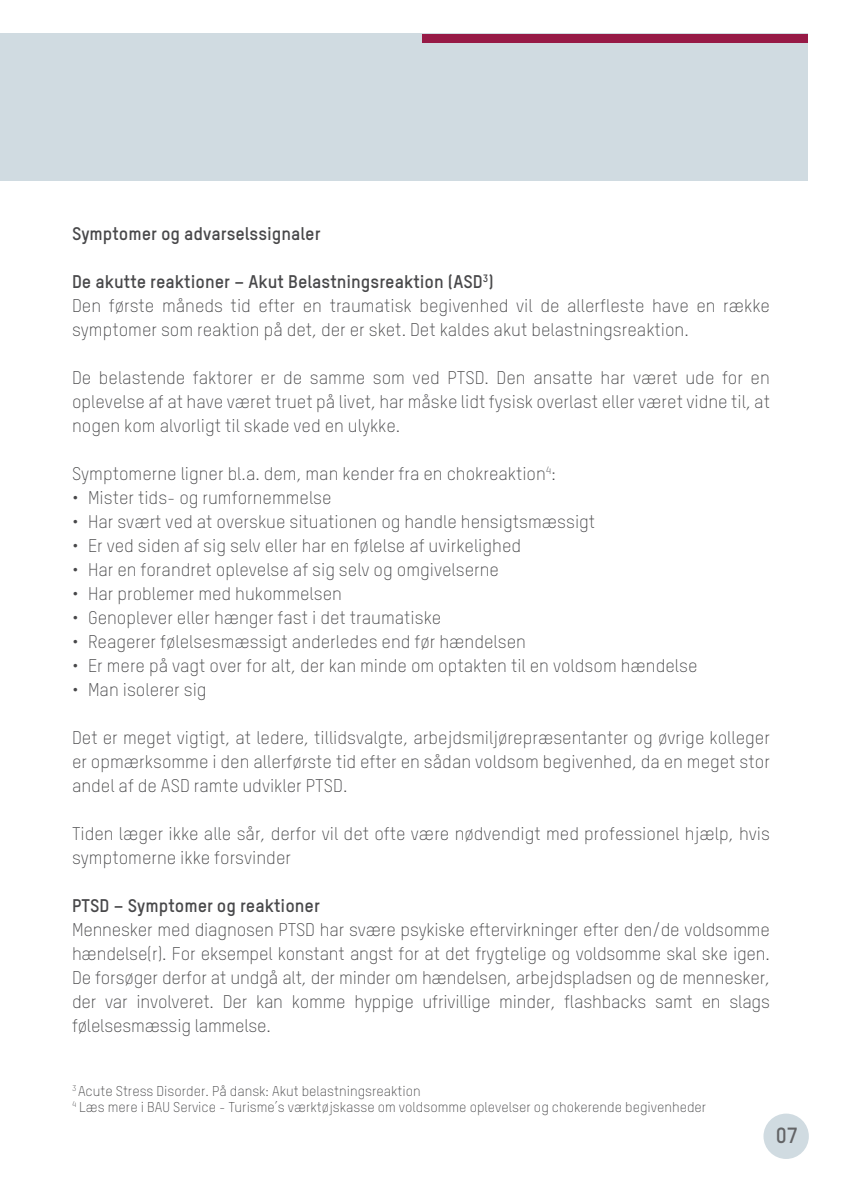
<style>
.page{position:relative;width:842px;height:1191px;background:#fff}
.page>*{position:absolute;margin:0;border:0;box-sizing:border-box;transform-origin:0 0}
.t1{font:700 21.6px "TSTAR";color:#636466}
.t2{font:300 18px/24px "TSTAR";color:#48484a;text-align:justify}
.t3{font:700 18px "TSTAR";color:#48484a}
.t4{font:300 14px/16px "TSTAR";color:#48484a}
.s1{font-weight:700}
</style>
<div class="page">
<div style="left:763px;top:1113px;width:46px;height:46px;background:#d0dbe1;border-radius:50%"></div>
<div style="left:0;top:34px;width:808px;height:147px;background:#d0dbe1"></div>
<div style="left:422px;top:34px;width:386px;height:9px;background:#971a46"></div>
<p class="t3" style="left:72px;top:222px;width:250px">Symptomer og advarselssignaler</p>
<p class="t2" style="left:72px;top:270px;width:699px;text-align:left"><span class="s1">De akutte reaktioner – Akut Belastningsreaktion (ASD</span><sup>3</sup><span class="s1">)<br></span>Den første måneds tid efter en traumatisk begivenhed vil de allerfleste have en række symptomer som reaktion på det, der er sket. Det kaldes akut belastningsreaktion.</p>
<p class="t2" style="left:72px;top:366px;width:700px">De belastende faktorer er de samme som ved PTSD. Den ansatte har været ude for en oplevelse af at have været truet på livet, har måske lidt fysisk overlast eller været vidne til, at nogen kom alvorligt til skade ved en ulykke.</p>
<p class="t2" style="left:72px;top:462px;width:485px">Symptomerne ligner bl.a. dem, man kender fra en chokreaktion<sup>4</sup>:</p>
<p class="t2" style="left:72px;top:486px;width:261px">• Mister tids- og rumfornemmelse</p>
<p class="t2" style="left:72px;top:510px;width:525px">• Har svært ved at overskue situationen og handle hensigtsmæssigt</p>
<p class="t2" style="left:72px;top:534px;width:451px">• Er ved siden af sig selv eller har en følelse af uvirkelighed</p>
<p class="t2" style="left:72px;top:558px;width:428px">• Har en forandret oplevelse af sig selv og omgivelserne</p>
<p class="t2" style="left:72px;top:582px;width:271px">• Har problemer med hukommelsen</p>
<p class="t2" style="left:72px;top:606px;width:371px">• Genoplever eller hænger fast i det traumatiske</p>
<p class="t2" style="left:72px;top:630px;width:455px">• Reagerer følelsesmæssigt anderledes end før hændelsen</p>
<p class="t2" style="left:72px;top:654px;width:627px">• Er mere på vagt over for alt, der kan minde om optakten til en voldsom hændelse</p>
<p class="t2" style="left:72px;top:678px;width:136px">• Man isolerer sig</p>
<p class="t2" style="left:72px;top:726px;width:699px">Det er meget vigtigt, at ledere, tillidsvalgte, arbejdsmiljørepræsentanter og øvrige kolleger er opmærksomme i den allerførste tid efter en sådan voldsom begivenhed, da en meget stor andel af de ASD ramte udvikler PTSD.</p>
<p class="t2" style="left:72px;top:822px;width:699px">Tiden læger ikke alle sår, derfor vil det ofte være nødvendigt med professionel hjælp, hvis symptomerne ikke forsvinder</p>
<p class="t3" style="left:72px;top:894px;width:249px">PTSD – Symptomer og reaktioner</p>
<p class="t2" style="left:72px;top:918px;width:699px">Mennesker med diagnosen PTSD har svære psykiske eftervirkninger efter den/de voldsomme hændelse(r). For eksempel konstant angst for at det frygtelige og voldsomme skal ske igen.<br>De forsøger derfor at undgå alt, der minder om hændelsen, arbejdspladsen og de mennesker, der var involveret. Der kan komme hyppige ufrivillige minder, flashbacks samt en slags følelsesmæssig lammelse.</p>
<p class="t4" style="left:72px;top:1082px;width:636px"><sup>3</sup> Acute Stress Disorder. På dansk: Akut belastningsreaktion<br><sup>4</sup> Læs mere i BAU Service - Turisme’s værktøjskasse om voldsomme oplevelser og chokerende begivenheder</p>
<p class="t1" style="left:776px;top:1121px;width:24px">07</p>
</div>
